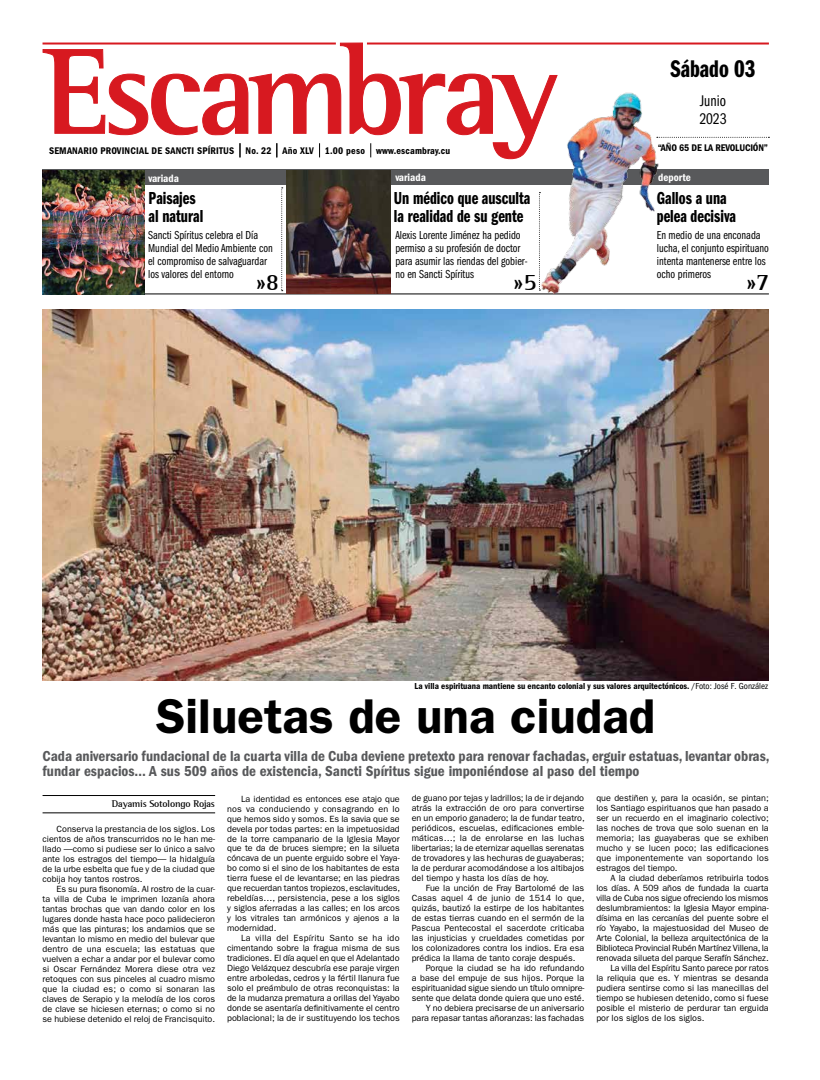
<style>
.page{position:relative;width:820px;height:1080px;background:#fff}
.page>*{position:absolute;margin:0;border:0;box-sizing:border-box;transform-origin:0 0}
.t1{font:600 49px "ITC Franklin Gothic Std";color:#000}
.t2{font:25px "ITC Franklin Gothic Std Dm Cp";color:#000}
.t3{font:700 24px "AT Rotis Semi Serif";color:#000}
.t4{font:18px/18px "ITC Franklin Gothic Std Dm Cp";color:#000}
.t5{font:16px/18px "ITC Franklin Gothic Std Bk Cp";color:#000}
.t6{font:15px/15px "ITC Franklin Gothic Std Dm Cd";color:#58595b}
.t7{font:12px/13px "ITC Franklin Gothic Std Bk Cp";color:#000}
.t8{font:11px "ITC Franklin Gothic Std Dm Cd";color:#fff}
.t9{font:10px "ITC Franklin Gothic Std Dm Cd";letter-spacing:.02em;color:#000}
.t10{font:700 10px "AT Rotis Semi Serif";letter-spacing:-.02em;color:#000}
.t11{font:9px/10px "ITC Franklin Gothic Std";color:#000;text-align:justify}
.t12{font:9px "ITC Franklin Gothic Std Dm Cd";color:#000}
.t13{font:9px "ITC Franklin Gothic Std";letter-spacing:-.02em;color:#000}
.s1{font-family:"ITC Franklin Gothic Std";font-stretch:condensed}
</style>
<div class="page">
<hr style="left:43px;top:795px;width:172px;height:1px;background:#000">
<hr style="left:43px;top:812px;width:172px;height:1px;background:#000">
<div style="left:43px;top:169px;width:725px;height:16px;background:#58595b"></div>
<hr style="left:43px;top:293px;width:725px;height:1px;background:#000">
<svg style="left:281px;top:187px;width:2px;height:104px"></svg>
<svg style="left:539px;top:192px;width:1px;height:99px"></svg>
<svg style="left:42px;top:42px;width:516px;height:118px"></svg>
<hr style="left:367px;top:43px;width:401px;height:2px;background:#d71920">
<hr style="left:42px;top:43px;width:294px;height:2px;background:#d71920">
<svg style="left:657px;top:137px;width:112px;height:1px"></svg>
<img style="left:43px;top:309px;width:725px;height:371px">
<img style="left:43px;top:170px;width:101px;height:125px">
<img style="left:286px;top:170px;width:104px;height:123px">
<img style="left:540px;top:61px;width:117px;height:232px">
<p class="t9" style="left:49px;top:145px;width:261px">Semanario provincial de sancti spíritus No. 22 Año XLV</p>
<p class="t9" style="left:325px;top:145px;width:127px">1.00 peso www.escambray.cu</p>
<h2 class="t2" style="left:670px;top:55px;width:86px">Sábado 03</h2>
<h3 class="t5" style="left:699px;top:92px;width:29px">Junio<br>2023</h3>
<p class="t9" style="left:657px;top:142px;width:64px">“AÑO 65 DE LA REVOLUCI</p>
<p class="t9" style="left:752px;top:142px;width:17px">ÓN”</p>
<p class="t8" style="left:148px;top:172px;width:32px">variada</p>
<p class="t8" style="left:657px;top:171px;width:34px">deporte</p>
<h3 class="t4" style="left:656px;top:190px;width:81px">Gallos a una pelea decisiva</h3>
<p class="t8" style="left:395px;top:171px;width:32px">variada</p>
<h3 class="t4" style="left:394px;top:189px;width:138px">Un médico que ausculta la realidad de su gente</h3>
<h3 class="t4" style="left:148px;top:189px;width:56px">Paisajes al natural</h3>
<h3 class="t7" style="left:395px;top:229px;width:134px">Alexis Lorente Jiménez ha pedido permiso a su profesión de doctor para asumir las riendas del gobier&shy;no en Sancti Spíritus</h3>
<h3 class="t7" style="left:148px;top:229px;width:126px">Sancti Spíritus celebra el Día<br>Mundial del Medio Ambiente con el compromiso de salvaguardar los valores del entorno</h3>
<h3 class="t7" style="left:656px;top:229px;width:113px">En medio de una enconada lucha, el conjunto espirituano intenta mantenerse entre los ocho primeros</h3>
<h3 class="t3" style="left:255px;top:268px;width:25px">»8</h3>
<h3 class="t3" style="left:513px;top:268px;width:25px">»5</h3>
<h3 class="t3" style="left:745px;top:268px;width:25px">»7</h3>
<p class="t12" style="left:414px;top:681px;width:355px">La villa espirituana mantiene su encanto colonial y sus valores arquitectónicos. <span class="s1">/Foto: José F. González</span></p>
<h1 class="t1" style="left:156px;top:687px;width:500px">Siluetas de una ciudad</h1>
<h3 class="t6" style="left:43px;top:749px;width:728px">Cada aniversario fundacional de la cuarta villa de Cuba deviene pretexto para renovar fachadas, erguir estatuas, levantar obras, fundar espacios… A sus 509 años de existencia, Sancti Spíritus sigue imponiéndose al paso del tiempo</h3>
<p class="t10" style="left:112px;top:798px;width:104px">Dayamis Sotolongo Rojas</p>
<p class="t11" style="left:43px;top:824px;width:174px;text-indent:14px">Conserva la prestancia de los siglos. Los cientos de años transcurridos no le han me&shy;llado —como si pudiese ser lo único a salvo ante los estragos del tiempo— la hidalguía de la urbe esbelta que fue y de la ciudad que cobija hoy tantos rostros.</p>
<p class="t11" style="left:43px;top:884px;width:174px;text-indent:14px">Es su pura fisonomía. Al rostro de la cuar&shy;ta villa de Cuba le imprimen lozanía ahora tantas brochas que van dando color en los lugares donde hasta hace poco palidecieron más que las pinturas; los andamios que se levantan lo mismo en medio del bulevar que dentro de una escuela; las estatuas que vuelven a echar a andar por el bulevar como si Oscar Fernández Morera diese otra vez retoques con sus pinceles al cuadro mismo que la ciudad es; o como si sonaran las claves de Serapio y la melodía de los coros de clave se hiciesen eternas; o como si no se hubiese detenido el reloj de Francisquito.</p>
<p class="t11" style="left:227px;top:794px;width:174px;text-indent:14px">La identidad es entonces ese atajo que nos va conduciendo y consagrando en lo que hemos sido y somos. Es la savia que se devela por todas partes: en la impetuosidad de la torre campanario de la Iglesia Mayor que te da de bruces siempre; en la silueta cóncava de un puente erguido sobre el Yaya&shy;bo como si el sino de los habitantes de esta tierra fuese el de levantarse; en las piedras que recuerdan tantos tropiezos, esclavitudes, rebeldías…, persistencia, pese a los siglos y siglos aferradas a las calles; en los arcos y los vitrales tan armónicos y ajenos a la modernidad.</p>
<p class="t11" style="left:227px;top:934px;width:174px;text-indent:14px">La villa del Espíritu Santo se ha ido cimentando sobre la fragua misma de sus tradiciones. El día aquel en que el Adelantado Diego Velázquez descubría ese paraje virgen entre arboledas, cedros y la fértil llanura fue solo el preámbulo de otras reconquistas: la de la mudanza prematura a orillas del Yayabo donde se asentaría definitivamente el centro poblacional; la de ir sustituyendo los techos</p>
<p class="t11" style="left:411px;top:793px;width:174px">de guano por tejas y ladrillos; la de ir dejando atrás la extracción de oro para convertirse en un emporio ganadero; la de fundar teatro, periódicos, escuelas, edificaciones emble&shy;máticas…; la de enrolarse en las luchas libertarias; la de eternizar aquellas serenatas de trovadores y las hechuras de guayaberas; la de perdurar acomodándose a los altibajos del tiempo y hasta los días de hoy.</p>
<p class="t11" style="left:411px;top:883px;width:174px;text-indent:14px">Fue la unción de Fray Bartolomé de las Casas aquel 4 de junio de 1514 lo que, quizás, bautizó la estirpe de los habitantes de estas tierras cuando en el sermón de la Pascua Pentecostal el sacerdote criticaba las injusticias y crueldades cometidas por los colonizadores contra los indios. Era esa prédica la llama de tanto coraje después.</p>
<p class="t11" style="left:411px;top:963px;width:174px;text-align:right">Porque la ciudad se ha ido refundando<br>a base del empuje de sus hijos. Porque la espirituanidad sigue siendo un título omnipre&shy;sente que delata donde quiera que uno esté.<br>Y no debiera precisarse de un aniversario para repasar tantas añoranzas: las fachadas</p>
<p class="t11" style="left:596px;top:793px;width:174px">que destiñen y, para la ocasión, se pintan; los Santiago espirituanos que han pasado a ser un recuerdo en el imaginario colectivo; las noches de trova que solo suenan en la memoria; las guayaberas que se exhiben mucho y se lucen poco; las edificaciones que imponentemente van soportando los estragos del tiempo.</p>
<p class="t11" style="left:610px;top:873px;width:160px">A la ciudad deberíamos retribuirla todos</p>
<p class="t11" style="left:596px;top:883px;width:174px">los días. A 509 años de fundada la cuarta</p>
<p class="t11" style="left:596px;top:893px;width:174px">villa de Cuba nos sigue ofreciendo los mismos</p>
<p class="t11" style="left:596px;top:903px;width:174px">deslumbramientos: la Iglesia Mayor empina-</p>
<p class="t11" style="left:596px;top:913px;width:174px">dísima en las cercanías del puente sobre el</p>
<p class="t11" style="left:596px;top:923px;width:174px">río Yayabo, la majestuosidad del Museo de</p>
<p class="t11" style="left:596px;top:933px;width:174px">Arte Colonial, la belleza arquitectónica de la</p>
<p class="t13" style="left:596px;top:943px;width:174px">Biblioteca Provincial Rubén Martínez Villena, la</p>
<p class="t11" style="left:596px;top:953px;width:174px">renovada silueta del parque Serafín Sánchez.</p>
<p class="t11" style="left:610px;top:963px;width:160px">La villa del Espíritu Santo parece por ratos</p>
<p class="t11" style="left:596px;top:973px;width:174px">la reliquia que es. Y mientras se desanda</p>
<p class="t11" style="left:596px;top:983px;width:174px">pudiera sentirse como si las manecillas del</p>
<p class="t11" style="left:596px;top:993px;width:174px">tiempo se hubiesen detenido, como si fuese</p>
<p class="t11" style="left:596px;top:1003px;width:174px">posible el misterio de perdurar tan erguida</p>
<p class="t11" style="left:596px;top:1013px;width:109px">por los siglos de los siglos.</p>
</div>
